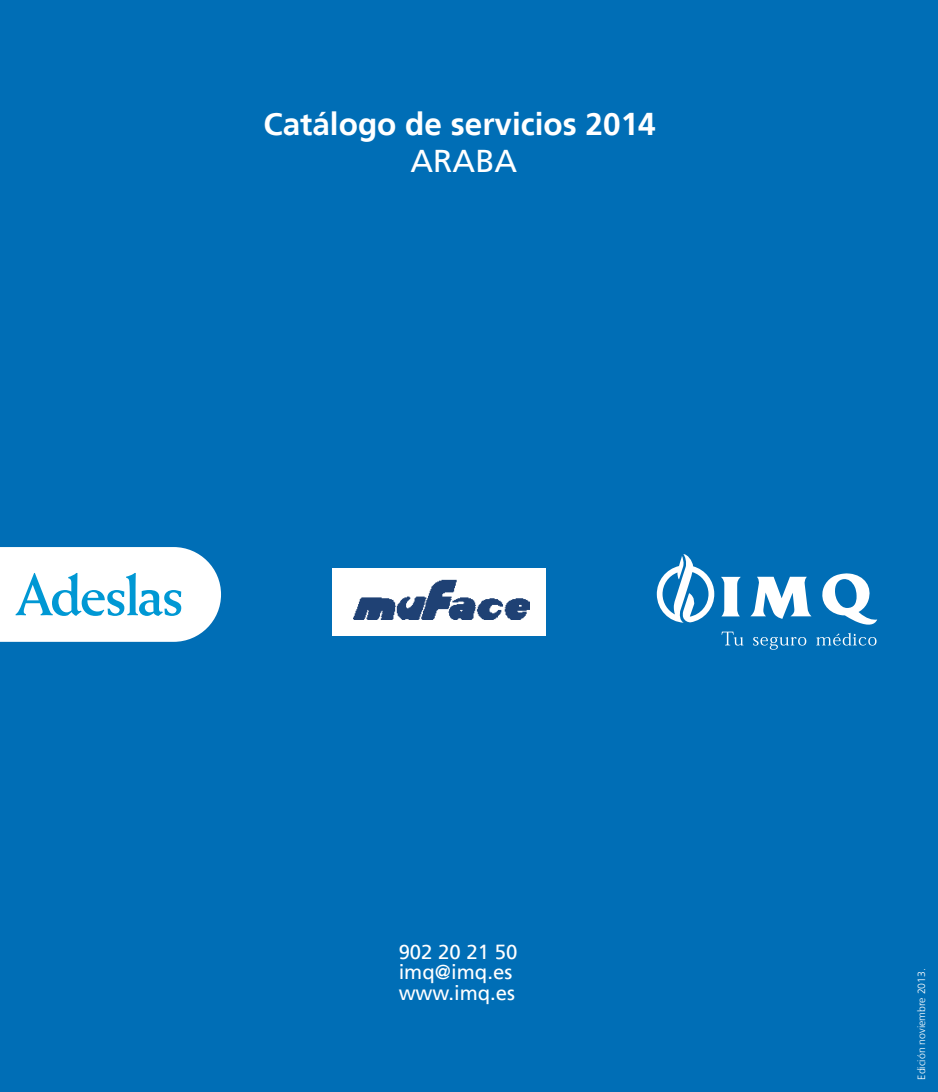
<style>
.page{position:relative;width:938px;height:1092px;background:#fff}
.page>*{position:absolute;margin:0;border:0;box-sizing:border-box;transform-origin:0 0}
.t1{font:700 31.5px "Frutiger LT";color:#fff}
.t2{font:31.5px "Frutiger LT";color:#fff}
.t3{font:20.3px/20.3px "Frutiger LT";color:#fff}
.t4{font:300 10.5px "Frutiger LT";color:#fff}
</style>
<div class="page">
<div style="left:0;top:0;width:938px;height:1091px;background:#006eb6"></div>
<svg style="left:656px;top:554px;width:58px;height:68px"></svg>
<svg style="left:822px;top:573px;width:55px;height:52px"></svg>
<svg style="left:721px;top:577px;width:19px;height:39px"></svg>
<svg style="left:750px;top:576px;width:61px;height:43px"></svg>
<svg style="left:721px;top:631px;width:22px;height:14px"></svg>
<svg style="left:753px;top:637px;width:53px;height:12px"></svg>
<svg style="left:816px;top:632px;width:60px;height:13px"></svg>
<div style="left:332px;top:568px;width:214px;height:67px;background:#fff"></div>
<img style="left:353px;top:579px;width:176px;height:40px">
<svg style="left:0;top:547px;width:221px;height:94px;background:#d8edf7"></svg>
<h1 class="t1" style="left:263px;top:105px;width:394px">Catálogo de servicios 2014</h1>
<h1 class="t2" style="left:410px;top:143px;width:108px">ARABA</h1>
<p class="t3" style="left:398px;top:941px;width:120px">902 20 21 50 imq@imq.es www.imq.es</p>
<p class="t4" style="left:915px;top:1079px;width:113px;rotate:-90deg">Edición noviembre 2013.</p>
</div>
